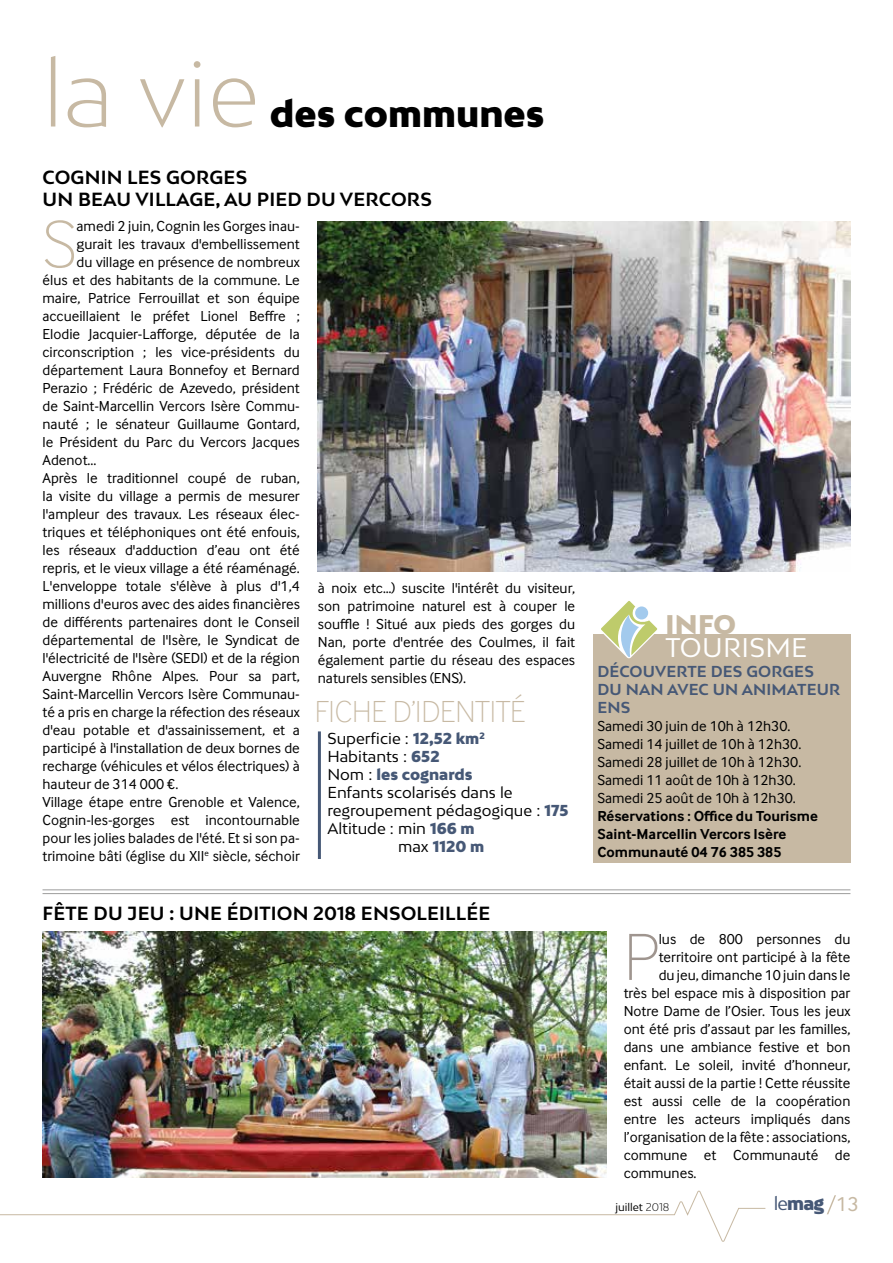
<style>
.page{position:relative;width:893px;height:1263px;background:#fff}
.page>*{position:absolute;margin:0;border:0;box-sizing:border-box;transform-origin:0 0}
.t1{font:300 90px "Bw Mitga";color:#c7b9a3}
.t2{font:100 69px "Inter Face";color:#c7b9a3}
.t3{font:100 69px "Inter Face";color:#9f958f}
.t4{font:900 36px "Bw Mitga";color:#000}
.t5{font:100 31.5px "Inter Face";color:#c7b9a3}
.t6{font:25.5px "Bw Mitga";letter-spacing:.01em;color:#fff}
.t7{font:900 25.5px "Bw Mitga";color:#c7b9a3}
.t8{font:700 18px/21.6px "Bw Mitga";letter-spacing:.01em;color:#000}
.t9{font:900 18px "Bw Mitga";color:#465876}
.t10{font:15px/18px "Inter Face";color:#000}
.t11{font:15px "Bw Mitga";color:#000}
.t12{font:700 15px/18px "Inter Face";color:#000}
.t13{font:700 15px/18px "Bw Mitga";letter-spacing:.01em;color:#465876}
.t14{font:900 15px "Bw Mitga";color:#465876}
.t15{font:10.5px "Bw Mitga";color:#000}
.s1{font-weight:900;color:#465876}
.s2{font-weight:400;color:#000}
.s3{font-weight:300}
.s4{font-weight:400}
.s5{font-family:"Inter Face";font-weight:400;font-size:21px;color:#c7b9a3}
</style>
<div class="page">
<svg style="left:0;top:1190px;width:766px;height:52px"></svg>
<svg style="left:827px;top:1195px;width:9px;height:20px"></svg>
<div style="left:593px;top:634px;width:257px;height:229px;background:#c7b9a3"></div>
<svg style="left:601px;top:601px;width:57px;height:57px"></svg>
<div style="left:635px;top:606px;width:13px;height:13px;background:#a3caed;border-radius:50%"></div>
<img style="left:43px;top:932px;width:563px;height:246px">
<hr style="left:318px;top:731px;width:3px;height:128px;background:#465876">
<img style="left:318px;top:221px;width:532px;height:351px">
<hr style="left:43px;top:889px;width:807px;height:1px;background:#9d9d9c">
<hr style="left:43px;top:893px;width:807px;height:1px;background:#9d9d9c">
<h1 class="t1" style="left:43px;top:34px;width:218px">la vie</h1>
<h3 class="t4" style="left:270px;top:89px;width:276px">des communes</h3>
<p class="t8" style="left:43px;top:166px;width:391px">COGNIN LES GORGES<br>UN BEAU VILLAGE, AU PIED DU VERCORS</p>
<h2 class="t2" style="left:43px;top:205px;width:36px">S</h2>
<p class="t10" style="left:77px;top:217px;width:225px">amedi 2 juin, Cognin les Gorges inau-</p>
<p class="t10" style="left:77px;top:235px;width:225px">gurait les travaux d'embellissement</p>
<p class="t10" style="left:77px;top:253px;width:225px">du village en présence de nombreux</p>
<p class="t10" style="left:43px;top:271px;width:259px">élus et des habitants de la commune. Le</p>
<p class="t10" style="left:43px;top:289px;width:259px">maire, Patrice Ferrouillat et son équipe</p>
<p class="t10" style="left:43px;top:307px;width:259px">accueillaient le préfet Lionel Beffre ;</p>
<p class="t10" style="left:43px;top:325px;width:259px">Elodie Jacquier-Lafforge, députée de la</p>
<p class="t10" style="left:43px;top:343px;width:259px">circonscription ; les vice-présidents du</p>
<p class="t10" style="left:43px;top:361px;width:259px">département Laura Bonnefoy et Bernard</p>
<p class="t10" style="left:43px;top:379px;width:259px">Perazio ; Frédéric de Azevedo, président</p>
<p class="t10" style="left:43px;top:397px;width:259px">de Saint-Marcellin Vercors Isère Commu-</p>
<p class="t10" style="left:43px;top:415px;width:259px">nauté ; le sénateur Guillaume Gontard,</p>
<p class="t10" style="left:43px;top:433px;width:259px">le Président du Parc du Vercors Jacques</p>
<p class="t10" style="left:43px;top:451px;width:55px">Adenot...</p>
<p class="t10" style="left:43px;top:469px;width:259px">Après le traditionnel coupé de ruban,</p>
<p class="t10" style="left:43px;top:487px;width:259px">la visite du village a permis de mesurer</p>
<p class="t10" style="left:43px;top:505px;width:259px">l'ampleur des travaux. Les réseaux élec-</p>
<p class="t10" style="left:43px;top:523px;width:259px">triques et téléphoniques ont été enfouis,</p>
<p class="t10" style="left:43px;top:541px;width:259px">les réseaux d'adduction d’eau ont été</p>
<p class="t10" style="left:43px;top:559px;width:259px">repris, et le vieux village a été réaménagé.</p>
<p class="t10" style="left:43px;top:577px;width:259px">L'enveloppe totale s'élève à plus d'1,4</p>
<p class="t10" style="left:43px;top:595px;width:259px">millions d'euros avec des aides financières</p>
<p class="t10" style="left:43px;top:613px;width:259px">de différents partenaires dont le Conseil</p>
<p class="t10" style="left:43px;top:631px;width:259px">départemental de l'Isère, le Syndicat de</p>
<p class="t10" style="left:43px;top:649px;width:259px">l'électricité de l'Isère (SEDI) et de la région</p>
<p class="t10" style="left:43px;top:667px;width:259px">Auvergne Rhône Alpes. Pour sa part,</p>
<p class="t10" style="left:43px;top:685px;width:259px">Saint-Marcellin Vercors Isère Communau-</p>
<p class="t10" style="left:43px;top:703px;width:259px">té a pris en charge la réfection des réseaux</p>
<p class="t10" style="left:43px;top:721px;width:259px">d'eau potable et d'assainissement, et a</p>
<p class="t10" style="left:43px;top:739px;width:259px">participé à l'installation de deux bornes de</p>
<p class="t10" style="left:43px;top:757px;width:259px">recharge (véhicules et vélos électriques) à</p>
<p class="t10" style="left:43px;top:775px;width:137px">hauteur de 314 000 €.</p>
<p class="t10" style="left:43px;top:793px;width:259px">Village étape entre Grenoble et Valence,</p>
<p class="t10" style="left:43px;top:811px;width:259px">Cognin-les-gorges est incontournable</p>
<p class="t10" style="left:43px;top:829px;width:259px">pour les jolies balades de l'été. Et si son pa-</p>
<p class="t10" style="left:43px;top:847px;width:259px">trimoine bâti (église du XII<sup>e</sup> siècle, séchoir</p>
<p class="t10" style="left:318px;top:579px;width:259px;text-align:justify">à noix etc…) suscite l'intérêt du visiteur, son patrimoine naturel est à couper le souffle ! Situé aux pieds des gorges du Nan, porte d'entrée des Coulmes, il fait également partie du réseau des espaces naturels sensibles (ENS).</p>
<h3 class="t5" style="left:315px;top:694px;width:212px">FICHE D’IDENTITÉ</h3>
<p class="t11" style="left:327px;top:729px;width:159px">Superficie : <span class="s1">12,52 km</span><sup>2</sup></p>
<p class="t11" style="left:327px;top:747px;width:114px">Habitants : <span class="s1">652</span></p>
<p class="t14" style="left:327px;top:764px;width:147px"><span class="s2">Nom :</span> les cognards</p>
<p class="t11" style="left:327px;top:783px;width:187px">Enfants scolarisés dans le</p>
<p class="t11" style="left:327px;top:801px;width:243px">regroupement pédagogique : <span class="s1">175</span></p>
<p class="t11" style="left:327px;top:819px;width:149px">Altitude : min <span class="s1">166 m</span></p>
<p class="t14" style="left:398px;top:836px;width:88px"><span class="s2">max</span> 1120 m</p>
<p class="t8" style="left:43px;top:902px;width:449px">FÊTE DU JEU : UNE ÉDITION 2018 ENSOLEILLÉE</p>
<h3 class="t7" style="left:666px;top:608px;width:72px">INFO</h3>
<h3 class="t6" style="left:666px;top:631px;width:143px">TOURISME</h3>
<p class="t13" style="left:597px;top:662px;width:244px">DÉCOUVERTE DES GORGES<br>DU NAN AVEC UN ANIMATEUR<br>ENS</p>
<p class="t10" style="left:597px;top:717px;width:205px">Samedi 30 juin de 10h à 12h30.<br>Samedi 14 juillet de 10h à 12h30.<br>Samedi 28 juillet de 10h à 12h30.<br>Samedi 11 août de 10h à 12h30.<br>Samedi 25 août de 10h à 12h30.</p>
<p class="t12" style="left:597px;top:807px;width:222px">Réservations : Office du Tourisme<br>Saint-Marcellin Vercors Isère<br>Communauté 04 76 385 385</p>
<h2 class="t3" style="left:624px;top:918px;width:37px">P</h2>
<p class="t10" style="left:659px;top:930px;width:193px">lus de 800 personnes du</p>
<p class="t10" style="left:659px;top:948px;width:193px">territoire ont participé à la fête</p>
<p class="t10" style="left:659px;top:966px;width:193px">du jeu, dimanche 10 juin dans le</p>
<p class="t10" style="left:624px;top:984px;width:228px">très bel espace mis à disposition par</p>
<p class="t10" style="left:624px;top:1002px;width:228px">Notre Dame de l’Osier. Tous les jeux</p>
<p class="t10" style="left:624px;top:1020px;width:228px">ont été pris d’assaut par les familles,</p>
<p class="t10" style="left:624px;top:1038px;width:228px">dans une ambiance festive et bon</p>
<p class="t10" style="left:624px;top:1056px;width:228px">enfant. Le soleil, invité d’honneur,</p>
<p class="t10" style="left:624px;top:1074px;width:228px">était aussi de la partie ! Cette réussite</p>
<p class="t10" style="left:624px;top:1092px;width:228px">est aussi celle de la coopération</p>
<p class="t10" style="left:624px;top:1110px;width:228px">entre les acteurs impliqués dans</p>
<p class="t10" style="left:624px;top:1128px;width:228px">l’organisation de la fête : associations,</p>
<p class="t10" style="left:624px;top:1146px;width:228px">commune et Communauté de</p>
<p class="t10" style="left:624px;top:1164px;width:74px">communes.</p>
<p class="t15" style="left:615px;top:1200px;width:56px">juillet <span class="s3">2018</span></p>
<p class="t9" style="left:774px;top:1191px;width:86px"><span class="s4">le</span>mag <span class="s5">13</span></p>
</div>
